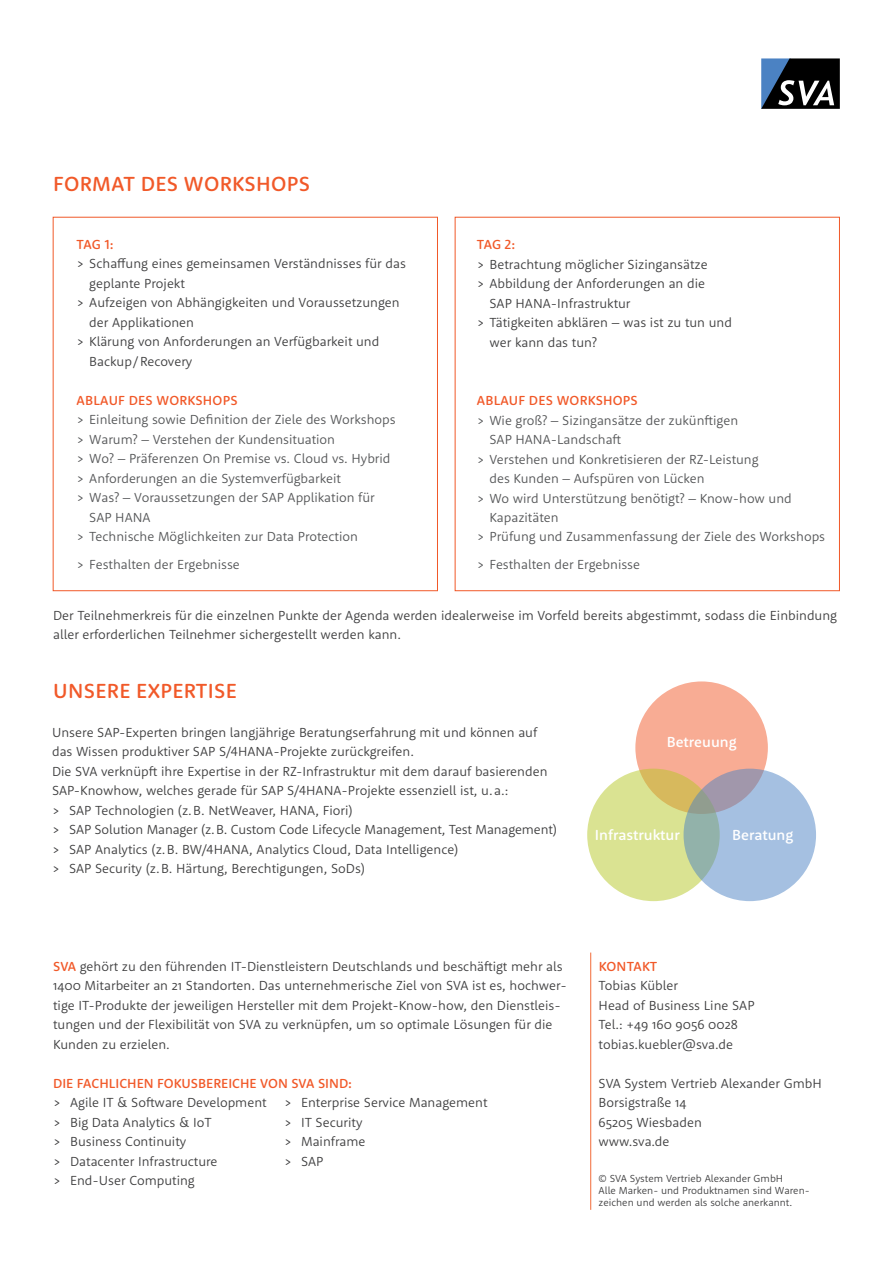
<style>
.page{position:relative;width:893px;height:1263px;background:#fff}
.page>*{position:absolute;margin:0;border:0;box-sizing:border-box;transform-origin:0 0}
.t1{font:500 21px "Rooney Sans";letter-spacing:.015em;color:#f15929}
.t2{font:500 15px "Rooney Sans";color:#fff}
.t3{font:300 13.5px/19.5px "Rooney Sans";color:#3e3e3f}
.t4{font:300 13.5px "Rooney Sans";color:#545557}
.t5{font:500 13.5px "Rooney Sans";letter-spacing:.005em;color:#f15929}
.t6{font:300 10.5px/12px "Rooney Sans";color:#3e3e3f}
.s1{font-weight:500;color:#f15929}
</style>
<div class="page">
<div style="left:53px;top:217px;width:385px;height:374px;border:1px solid #f15929"></div>
<svg style="left:761px;top:58px;width:79px;height:51px"></svg>
<hr style="left:590px;top:952px;width:1px;height:258px;background:#f26a37">
<div style="left:455px;top:217px;width:385px;height:374px;border:1px solid #f15929"></div>
<div style="left:635px;top:681px;width:133px;height:133px;background:#f8ac94;border-radius:50%"></div>
<svg style="left:587px;top:769px;width:133px;height:132px;fill:#dae392"></svg>
<svg style="left:684px;top:769px;width:132px;height:132px;fill:#a5c0e1"></svg>
<h1 class="t1" style="left:53px;top:170px;width:258px">FORMAT DES WORKSHOPS</h1>
<p class="t5" style="left:77px;top:235px;width:39px">TAG 1:</p>
<p class="t3" style="left:77px;top:254px;width:331px">&gt; Schaffung eines gemeinsamen Verständnisses für das</p>
<p class="t3" style="left:89px;top:273px;width:97px">geplante Projekt</p>
<p class="t3" style="left:77px;top:293px;width:325px">&gt; Aufzeigen von Abhängigkeiten und Voraussetzungen</p>
<p class="t3" style="left:89px;top:312px;width:106px">der Applikationen</p>
<p class="t3" style="left:77px;top:332px;width:304px">&gt; Klärung von Anforderungen an Verfügbarkeit und</p>
<p class="t3" style="left:89px;top:351px;width:105px">Backup/Recovery</p>
<p class="t5" style="left:77px;top:391px;width:163px">ABLAUF DES WORKSHOPS</p>
<p class="t4" style="left:77px;top:411px;width:321px">&gt; Einleitung sowie Definition der Ziele des Workshops</p>
<p class="t4" style="left:77px;top:430px;width:260px">&gt; Warum? – Verstehen der Kundensituation</p>
<p class="t4" style="left:77px;top:450px;width:315px">&gt; Wo? – Präferenzen On Premise vs. Cloud vs. Hybrid</p>
<p class="t4" style="left:77px;top:469px;width:266px">&gt; Anforderungen an die Systemverfügbarkeit</p>
<p class="t4" style="left:77px;top:489px;width:300px">&gt; Was? – Voraussetzungen der SAP Applikation für</p>
<p class="t4" style="left:89px;top:508px;width:63px">SAP HANA</p>
<p class="t4" style="left:77px;top:528px;width:283px">&gt; Technische Möglichkeiten zur Data Protection</p>
<p class="t4" style="left:77px;top:556px;width:165px">&gt; Festhalten der Ergebnisse</p>
<p class="t3" style="left:53px;top:605px;width:785px">Der Teilnehmerkreis für die einzelnen Punkte der Agenda werden idealerweise im Vorfeld bereits abgestimmt, sodass die Einbindung aller erforderlichen Teilnehmer sichergestellt werden kann.</p>
<p class="t5" style="left:477px;top:236px;width:40px">TAG 2:</p>
<p class="t3" style="left:477px;top:254px;width:232px">&gt; Betrachtung möglicher Sizingansätze</p>
<p class="t3" style="left:477px;top:273px;width:230px">&gt; Abbildung der Anforderungen an die</p>
<p class="t3" style="left:489px;top:293px;width:143px">SAP HANA-Infrastruktur</p>
<p class="t3" style="left:477px;top:312px;width:257px">&gt; Tätigkeiten abklären – was ist zu tun und</p>
<p class="t3" style="left:489px;top:332px;width:109px">wer kann das tun?</p>
<p class="t5" style="left:477px;top:391px;width:163px">ABLAUF DES WORKSHOPS</p>
<p class="t4" style="left:477px;top:411px;width:263px">&gt; Wie groß? – Sizingansätze der zukünftigen</p>
<p class="t4" style="left:489px;top:430px;width:133px">SAP HANA-Landschaft</p>
<p class="t4" style="left:477px;top:450px;width:283px">&gt; Verstehen und Konkretisieren der RZ-Leistung</p>
<p class="t4" style="left:489px;top:469px;width:217px">des Kunden – Aufspüren von Lücken</p>
<p class="t4" style="left:477px;top:489px;width:317px">&gt; Wo wird Unterstützung benötigt? – Know-how und</p>
<p class="t4" style="left:489px;top:508px;width:71px">Kapazitäten</p>
<p class="t4" style="left:477px;top:528px;width:350px">&gt; Prüfung und Zusammenfassung der Ziele des Workshops</p>
<p class="t4" style="left:477px;top:556px;width:165px">&gt; Festhalten der Ergebnisse</p>
<h1 class="t1" style="left:53px;top:677px;width:185px">UNSERE EXPERTISE</h1>
<p class="t3" style="left:52px;top:722px;width:506px">Unsere SAP-Experten bringen langjährige Beratungserfahrung mit und können auf das Wissen produktiver SAP S/4HANA-Projekte zurückgreifen.<br>Die SVA verknüpft ihre Expertise in der RZ-Infrastruktur mit dem darauf basierenden SAP-Knowhow, welches gerade für SAP S/4HANA-Projekte essenziell ist, u.a.:<br>&gt; SAP Technologien (z.B. NetWeaver, HANA, Fiori)<br>&gt; SAP Solution Manager (z.B. Custom Code Lifecycle Management, Test Management) &gt; SAP Analytics (z.B. BW/4HANA, Analytics Cloud, Data Intelligence)<br>&gt; SAP Security (z.B. Härtung, Berechtigungen, SoDs)</p>
<p class="t2" style="left:667px;top:731px;width:71px">Betreuung</p>
<p class="t2" style="left:595px;top:825px;width:86px">Infrastruktur</p>
<p class="t2" style="left:732px;top:825px;width:63px">Beratung</p>
<p class="t3" style="left:53px;top:956px;width:515px"><span class="s1">SVA</span> gehört zu den führenden IT-Dienstleistern Deutschlands und beschäftigt mehr als 1400 Mitarbeiter an 21 Standorten. Das unternehmerische Ziel von SVA ist es, hochwer&shy;tige IT-Produkte der jeweiligen Hersteller mit dem Projekt-Know-how, den Dienstleis&shy;tungen und der Flexibilität von SVA zu verknüpfen, um so optimale Lösungen für die Kunden zu erzielen.</p>
<p class="t5" style="left:53px;top:1074px;width:301px">DIE FACHLICHEN FOKUSBEREICHE VON SVA SIND:</p>
<p class="t3" style="left:53px;top:1092px;width:215px">&gt; Agile IT &amp; Software Development &gt; Big Data Analytics &amp; IoT<br>&gt; Business Continuity<br>&gt; Datacenter Infrastructure<br>&gt; End-User Computing</p>
<p class="t3" style="left:284px;top:1092px;width:205px">&gt; Enterprise Service Management &gt; IT Security<br>&gt; Mainframe<br>&gt; SAP</p>
<p class="t5" style="left:599px;top:957px;width:60px">KONTAKT</p>
<p class="t3" style="left:599px;top:975px;width:157px">Tobias Kübler<br>Head of Business Line SAP<br>Tel.: +49 160 9056 0028 tobias.kuebler@sva.de</p>
<p class="t3" style="left:599px;top:1073px;width:225px">SVA System Vertrieb Alexander GmbH<br>Borsigstraße 14<br>65205 Wiesbaden<br>www.sva.de</p>
<p class="t6" style="left:599px;top:1172px;width:213px">© SVA System Vertrieb Alexander GmbH<br>Alle Marken- und Produktnamen sind Waren&shy;zeichen und werden als solche anerkannt.</p>
</div>
